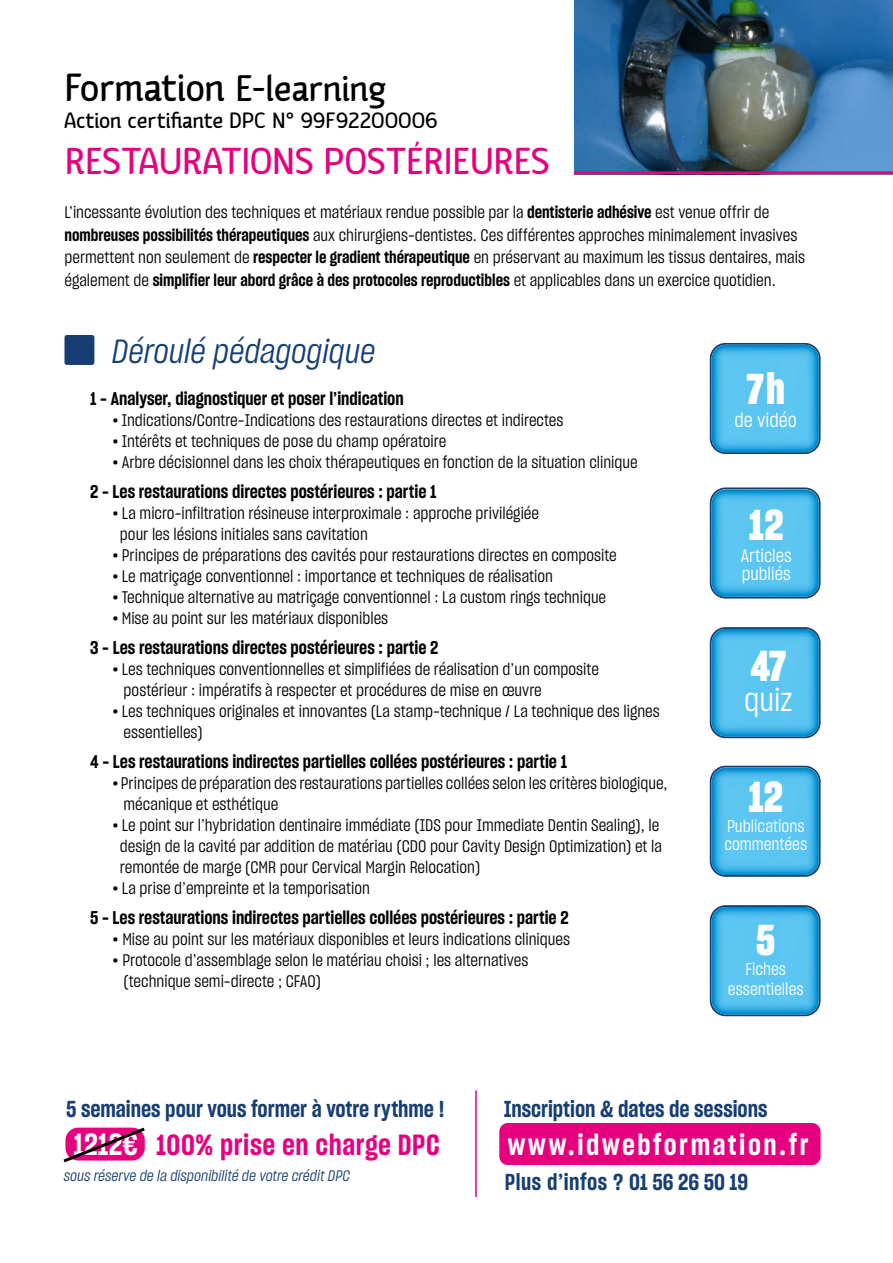
<style>
.page{position:relative;width:893px;height:1263px;background:#fff}
.page>*{position:absolute;margin:0;border:0;box-sizing:border-box;transform-origin:0 0}
.t1{font:42px "Sharp Grotesk Bold 15";color:#fff}
.t2{font:40.5px "Kurstiva";letter-spacing:-.01em;color:#e6007e}
.t3{font:39.9px "Kurstiva";letter-spacing:-.015em;color:#000}
.t4{font:33px "Sharp Grotesk Book Italic 15";color:#163e72}
.t5{font:31.8px "Sharp Grotesk Book 15";color:#fff}
.t6{font:30px "Sharp Grotesk Semi Bold 15";color:#fff}
.t7{font:28.5px "Sharp Grotesk Semi Bold 15";letter-spacing:.09em;color:#fff}
.t8{font:28.5px "Sharp Grotesk Semi Bold 15";letter-spacing:.02em;color:#e6007e}
.t9{font:24px "Kurstiva";letter-spacing:-.005em;color:#000}
.t10{font:22.5px "Sharp Grotesk Semi Bold 15";color:#163e72}
.t11{font:22.5px "Sharp Grotesk Semi Bold 15";letter-spacing:.02em;color:#163e72}
.t12{font:19.5px "Sharp Grotesk Book 15";color:#fff}
.t13{font:18px "Sharp Grotesk Semi Bold 15";color:#000}
.t14{font:18px/18px "Sharp Grotesk Book 15";color:#fff}
.t15{font:16.8px/18px "Sharp Grotesk Book 15";color:#fff}
.t16{font:16.5px/21px "Sharp Grotesk Book 15";color:#000}
.t17{font:16.5px "Sharp Grotesk Semi Bold 15";color:#000}
.t18{font:15px "Sharp Grotesk Book Italic 15";color:#163e72}
.s1{font-size:42.3px}
.s2{font-family:"Sharp Grotesk Semi Bold 15"}
.s3{font-family:"Sharp Grotesk Book 15"}
.s4{font-family:"Kurstiva"}
</style>
<div class="page">
<svg style="left:710px;top:343px;width:111px;height:111px"></svg>
<img style="left:712px;top:345px;width:107px;height:107px">
<svg style="left:710px;top:487px;width:111px;height:111px"></svg>
<img style="left:712px;top:489px;width:107px;height:108px">
<svg style="left:710px;top:627px;width:111px;height:111px"></svg>
<img style="left:712px;top:629px;width:107px;height:107px">
<svg style="left:710px;top:766px;width:111px;height:111px"></svg>
<img style="left:712px;top:767px;width:107px;height:108px">
<svg style="left:710px;top:905px;width:111px;height:111px"></svg>
<img style="left:712px;top:907px;width:107px;height:107px">
<div style="left:64px;top:335px;width:30px;height:30px;background:#163e72;border-radius:2px"></div>
<div style="left:499px;top:1123px;width:322px;height:42px;background:#e6007e;border-radius:9px"></div>
<hr style="left:475px;top:1090px;width:2px;height:107px;background:#e6007e">
<img style="left:575px;top:0;width:318px;height:171px">
<svg style="left:63px;top:1127px;width:82px;height:36px;background:#d52686"></svg>
<hr style="left:574px;top:171px;width:319px;height:3px;background:#e6007e">
<h3 class="t3" style="left:64px;top:68px;width:323px"><span class="s1">Formation</span> E-learning</h3>
<h3 class="t9" style="left:64px;top:108px;width:375px">Action certifiante DPC N° 99F92200006</h3>
<h2 class="t2" style="left:65px;top:141px;width:487px">RESTAURATIONS POSTÉRIEURES</h2>
<p class="t16" style="left:64px;top:201px;width:742px;line-height:22.5px">L’incessante évolution des techniques et matériaux rendue possible par la <span class="s2">dentisterie adhésive</span> est venue offrir de <span class="s2">nombreuses possibilités thérapeutiques</span> aux chirurgiens-dentistes. Ces différentes approches minimalement invasives permettent non seulement de <span class="s2">respecter le gradient thérapeutique</span> en préservant au maximum les tissus dentaires, mais</p>
<p class="t17" style="left:64px;top:269px;width:713px"><span class="s3">également de</span> simplifier leur abord grâce à des protocoles reproductibles <span class="s3">et applicables dans un exercice quotidien.</span></p>
<h3 class="t4" style="left:112px;top:328px;width:265px">Déroulé pédagogique</h3>
<p class="t13" style="left:90px;top:386px;width:315px">1 - Analyser, diagnostiquer et poser l’indication</p>
<p class="t16" style="left:113px;top:409px;width:452px"><span class="s4">•</span> Indications/Contre-Indications des restaurations directes et indirectes</p>
<p class="t16" style="left:113px;top:430px;width:335px"><span class="s4">•</span> Intérêts et techniques de pose du champ opératoire</p>
<p class="t16" style="left:113px;top:451px;width:526px"><span class="s4">•</span> Arbre décisionnel dans les choix thérapeutiques en fonction de la situation clinique</p>
<p class="t13" style="left:90px;top:479px;width:348px">2 - Les restaurations directes postérieures : partie 1</p>
<p class="t16" style="left:120px;top:502px;width:421px;text-indent:-7px"><span class="s4">•</span> La micro-infiltration résineuse interproximale : approche privilégiée pour les lésions initiales sans cavitation</p>
<p class="t16" style="left:113px;top:544px;width:506px"><span class="s4">•</span> Principes de préparations des cavités pour restaurations directes en composite</p>
<p class="t16" style="left:113px;top:565px;width:442px"><span class="s4">•</span> Le matriçage conventionnel : importance et techniques de réalisation</p>
<p class="t16" style="left:113px;top:586px;width:495px"><span class="s4">•</span> Technique alternative au matriçage conventionnel : La custom rings technique</p>
<p class="t16" style="left:113px;top:607px;width:277px"><span class="s4">•</span> Mise au point sur les matériaux disponibles</p>
<p class="t13" style="left:90px;top:635px;width:350px">3 - Les restaurations directes postérieures : partie 2</p>
<p class="t16" style="left:124px;top:658px;width:477px;text-indent:-11px"><span class="s4">•</span> Les techniques conventionnelles et simplifiées de réalisation d’un composite postérieur : impératifs à respecter et procédures de mise en œuvre</p>
<p class="t16" style="left:124px;top:700px;width:538px;text-indent:-11px"><span class="s4">•</span> Les techniques originales et innovantes (La stamp-technique / La technique des lignes essentielles)</p>
<p class="t13" style="left:90px;top:749px;width:478px">4 - Les restaurations indirectes partielles collées postérieures : partie 1</p>
<p class="t16" style="left:124px;top:772px;width:545px;text-indent:-11px"><span class="s4">•</span> Principes de préparation des restaurations partielles collées selon les critères biologique, mécanique et esthétique</p>
<p class="t16" style="left:120px;top:814px;width:543px;text-indent:-7px"><span class="s4">•</span> Le point sur l’hybridation dentinaire immédiate (IDS pour Immediate Dentin Sealing), le design de la cavité par addition de matériau (CDO pour Cavity Design Optimization) et la remontée de marge (CMR pour Cervical Margin Relocation)</p>
<p class="t16" style="left:113px;top:877px;width:259px"><span class="s4">•</span> La prise d’empreinte et la temporisation</p>
<p class="t13" style="left:90px;top:905px;width:480px">5 - Les restaurations indirectes partielles collées postérieures : partie 2</p>
<p class="t16" style="left:113px;top:928px;width:459px"><span class="s4">•</span> Mise au point sur les matériaux disponibles et leurs indications cliniques</p>
<p class="t16" style="left:124px;top:949px;width:406px;text-indent:-11px"><span class="s4">•</span> Protocole d’assemblage selon le matériau choisi ; les alternatives (technique semi-directe ; CFAO)</p>
<h1 class="t1" style="left:746px;top:360px;width:40px">7h</h1>
<p class="t12" style="left:734px;top:407px;width:64px">de vidéo</p>
<h1 class="t1" style="left:749px;top:496px;width:36px">12</h1>
<p class="t14" style="left:741px;top:546px;width:53px">Articles publiés</p>
<h1 class="t1" style="left:750px;top:637px;width:38px">47</h1>
<h3 class="t5" style="left:744px;top:678px;width:50px">quiz</h3>
<h1 class="t1" style="left:748px;top:768px;width:36px">12</h1>
<p class="t15" style="left:724px;top:816px;width:84px">Publications commentées</p>
<h1 class="t1" style="left:756px;top:910px;width:20px">5</h1>
<p class="t15" style="left:728px;top:958px;width:77px;line-height:20.2px;text-align:center">Fiches essentielles</p>
<h3 class="t10" style="left:66px;top:1094px;width:380px">5 semaines pour vous former à votre rythme !</h3>
<h3 class="t10" style="left:504px;top:1093px;width:265px">Inscription &amp; dates de sessions</h3>
<h3 class="t7" style="left:508px;top:1125px;width:302px">www.idwebformation.fr</h3>
<h3 class="t11" style="left:505px;top:1166px;width:245px">Plus d’infos ? 01 56 26 50 19</h3>
<h3 class="t6" style="left:73px;top:1123px;width:66px">1212€</h3>
<h3 class="t8" style="left:156px;top:1125px;width:285px">100% prise en charge DPC</h3>
<p class="t18" style="left:64px;top:1165px;width:287px">sous réserve de la disponibilité de votre crédit DPC</p>
</div>
